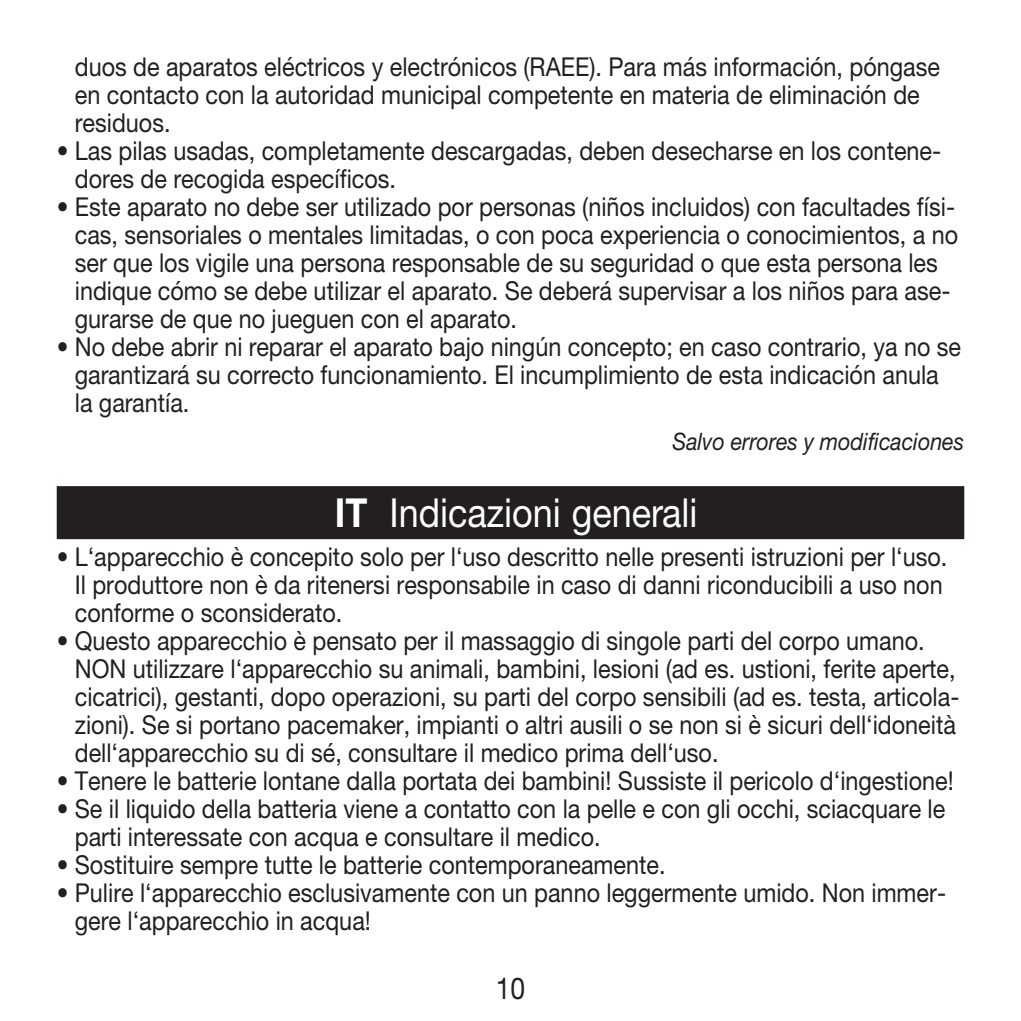
<style>
.page{position:relative;width:1021px;height:1021px;background:#fff}
.page>*{position:absolute;margin:0;border:0;box-sizing:border-box;transform-origin:0 0}
.t1{font:40px "Helvetica Neue LTW1 G";color:#fff;scale:.9 1}
.t2{font:30px "Helvetica Neue LT Pro";color:#231f20;scale:.88 1}
.t3{font:26px/28px "Helvetica Neue LT Pro";color:#231f20;scale:.9 1}
.t4{font:26px/28px "Helvetica Neue LTW1 G";color:#231f20;scale:.9 1}
.t5{font:italic 24px "Helvetica Neue LTW1 G";letter-spacing:-.005em;color:#231f20;scale:.9 1}
.s1{font-family:"Helvetica Neue LT Pro"}
.s2{font-weight:700}
</style>
<div class="page">
<div style="left:57px;top:486px;width:907px;height:53px;background:#231f20"></div>
<p class="t3" style="left:75px;top:52px;width:963px">duos de aparatos eléctricos y electrónicos (RAEE). Para más información, póngase en contacto con la autoridad municipal competente en materia de eliminación de residuos.</p>
<p class="t3" style="left:75px;top:136px;width:964px;text-indent:-18px">• Las pilas usadas, completamente descargadas, deben desecharse en los contene&shy;dores de recogida específicos.</p>
<p class="t3" style="left:75px;top:192px;width:983px;text-indent:-18px">• Este aparato no debe ser utilizado por personas (niños incluidos) con facultades físi&shy;cas, sensoriales o mentales limitadas, o con poca experiencia o conocimientos, a no ser que los vigile una persona responsable de su seguridad o que esta persona les indique cómo se debe utilizar el aparato. Se deberá supervisar a los niños para ase&shy;gurarse de que no jueguen con el aparato.</p>
<p class="t4" style="left:75px;top:333px;width:986px;text-indent:-18px"><span class="s1">•</span> No debe abrir ni reparar el aparato bajo ningún concepto; en caso contrario, ya no se garantizará su correcto funcionamiento. El incumplimiento de esta indicación anula la garantía.</p>
<p class="t5" style="left:672px;top:427px;width:326px">Salvo errores y modificaciones</p>
<h1 class="t1" style="left:335px;top:487px;width:405px"><span class="s2">IT</span> Indicazioni generali</h1>
<p class="t3" style="left:75px;top:542px;width:971px;text-indent:-18px">• L‘apparecchio è concepito solo per l‘uso descritto nelle presenti istruzioni per l‘uso.<br>Il produttore non è da ritenersi responsabile in caso di danni riconducibili a uso non conforme o sconsiderato.</p>
<p class="t3" style="left:75px;top:626px;width:984px;text-indent:-18px">• Questo apparecchio è pensato per il massaggio di singole parti del corpo umano.<br>NON utilizzare l‘apparecchio su animali, bambini, lesioni (ad es. ustioni, ferite aperte, cicatrici), gestanti, dopo operazioni, su parti del corpo sensibili (ad es. testa, articola&shy;zioni). Se si portano pacemaker, impianti o altri ausili o se non si è sicuri dell‘idoneità dell‘apparecchio su di sé, consultare il medico prima dell‘uso.</p>
<p class="t3" style="left:57px;top:766px;width:998px">• Tenere le batterie lontane dalla portata dei bambini! Sussiste il pericolo d‘ingestione!</p>
<p class="t3" style="left:75px;top:794px;width:968px;text-indent:-18px">• Se il liquido della batteria viene a contatto con la pelle e con gli occhi, sciacquare le parti interessate con acqua e consultare il medico.</p>
<p class="t3" style="left:57px;top:850px;width:678px">• Sostituire sempre tutte le batterie contemporaneamente.</p>
<p class="t3" style="left:75px;top:878px;width:969px;text-indent:-18px">• Pulire l‘apparecchio esclusivamente con un panno leggermente umido. Non immer&shy;gere l‘apparecchio in acqua!</p>
<p class="t2" style="left:496px;top:970px;width:35px">10</p>
</div>
